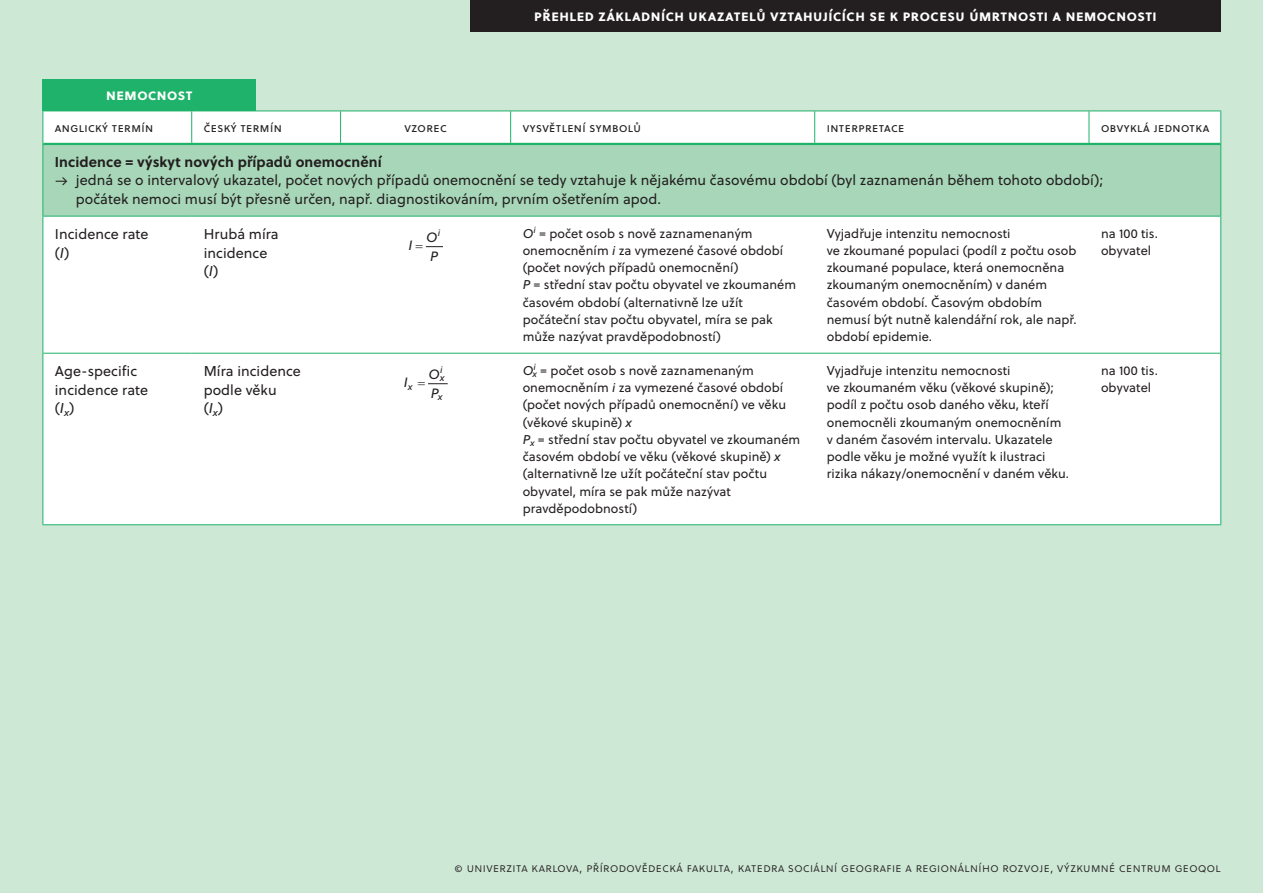
<style>
.page{position:relative;width:1263px;height:893px;background:#cee8d6}
.page>*{position:absolute;margin:0;border:0;box-sizing:border-box;transform-origin:0 0}
.t1{font:14.25px/18.8px "Soleil";letter-spacing:.005em;color:#231f20}
.t2{font:700 14.25px "Soleil";letter-spacing:.035em;color:#fff}
.t3{font:700 14.25px "Soleil";letter-spacing:.005em;color:#231f20}
.t4{font:italic 13.5px "Soleil";color:#231f20}
.t5{font:12.75px/17.2px "Soleil";letter-spacing:.005em;color:#231f20}
.t6{font:italic 12.75px "Soleil";color:#231f20}
.t7{font:300 12px "Soleil";letter-spacing:.035em;color:#231f20}
.t8{font:12px "Soleil";letter-spacing:.035em;color:#231f20}
.t9{font:italic 9.45px/8.1px "Soleil";color:#231f20}
.s1{font-style:italic}
</style>
<div class="page">
<div style="left:470px;top:0;width:750px;height:32px;background:#231f20"></div>
<div style="left:44px;top:112px;width:1176px;height:31px;background:#fff"></div>
<div style="left:43px;top:144px;width:1178px;height:72px;background:#a7d7b8"></div>
<div style="left:44px;top:217px;width:1176px;height:307px;background:#fff"></div>
<hr style="left:43px;top:111px;width:149px;height:1px;background:#1eb26a">
<hr style="left:43px;top:111px;width:1px;height:33px;background:#1eb26a">
<hr style="left:192px;top:111px;width:1029px;height:1px;background:#1eb26a">
<hr style="left:1220px;top:111px;width:1px;height:33px;background:#1eb26a">
<hr style="left:43px;top:144px;width:1px;height:72px;background:#1eb26a">
<hr style="left:1220px;top:144px;width:1px;height:72px;background:#1eb26a">
<hr style="left:43px;top:216px;width:149px;height:1px;background:#1eb26a">
<hr style="left:43px;top:216px;width:1px;height:137px;background:#1eb26a">
<hr style="left:192px;top:216px;width:1029px;height:1px;background:#1eb26a">
<hr style="left:1220px;top:216px;width:1px;height:137px;background:#1eb26a">
<hr style="left:43px;top:353px;width:149px;height:1px;background:#1eb26a">
<hr style="left:43px;top:354px;width:1px;height:170px;background:#1eb26a">
<hr style="left:192px;top:353px;width:1029px;height:1px;background:#1eb26a">
<hr style="left:1220px;top:354px;width:1px;height:170px;background:#1eb26a">
<hr style="left:43px;top:524px;width:1178px;height:1px;background:#1eb26a">
<hr style="left:191px;top:111px;width:1px;height:32px;background:#1eb26a">
<hr style="left:340px;top:111px;width:1px;height:32px;background:#1eb26a">
<hr style="left:510px;top:111px;width:1px;height:32px;background:#1eb26a">
<hr style="left:814px;top:111px;width:1px;height:32px;background:#1eb26a">
<hr style="left:1088px;top:111px;width:1px;height:32px;background:#1eb26a">
<hr style="left:43px;top:143px;width:1177px;height:2px;background:#1eb26a">
<svg style="left:426px;top:246px;width:16px;height:1px"></svg>
<svg style="left:428px;top:383px;width:19px;height:1px"></svg>
<div style="left:43px;top:79px;width:213px;height:32px;background:#1eb26a"></div>
<p class="t2" style="left:106px;top:87px;width:88px">nemocnost</p>
<p class="t2" style="left:534px;top:8px;width:624px">přehled základních ukazatelů vztahujících se k procesu úmrtnosti a nemocnosti</p>
<p class="t8" style="left:55px;top:123px;width:100px">anglický termín</p>
<p class="t8" style="left:204px;top:123px;width:80px">český termín</p>
<p class="t8" style="left:404px;top:123px;width:44px">vzorec</p>
<p class="t8" style="left:523px;top:123px;width:120px">vysvětlení symbolů</p>
<p class="t8" style="left:827px;top:123px;width:79px">interpretace</p>
<p class="t8" style="left:1101px;top:123px;width:110px">obvyklá jednotka</p>
<p class="t3" style="left:55px;top:153px;width:328px">Incidence = výskyt nových případů onemocnění</p>
<p class="t1" style="left:76px;top:172px;width:1029px;text-indent:-21px">→ jedná se o intervalový ukazatel, počet nových případů onemocnění se tedy vztahuje k nějakému časovému období (byl zaznamenán během tohoto období); počátek nemoci musí být přesně určen, např. diagnostikováním, prvním ošetřením apod.</p>
<p class="t1" style="left:55px;top:226px;width:95px">Incidence rate (<span class="s1">I</span>)</p>
<p class="t1" style="left:204px;top:226px;width:76px">Hrubá míra incidence (<span class="s1">I</span>)</p>
<p class="t4" style="left:426px;top:231px;width:15px">O<sup>i</sup></p>
<p class="t5" style="left:523px;top:226px;width:275px"><span class="s1">O</span><sup>i</sup> = počet osob s nově zaznamenaným onemocněním <span class="s1">i</span> za vymezené časové období (počet nových případů onemocnění)<br><span class="s1">P</span> = střední stav počtu obyvatel ve zkoumaném časovém období (alternativně lze užít počáteční stav počtu obyvatel, míra se pak může nazývat pravděpodobností)</p>
<p class="t5" style="left:827px;top:226px;width:251px">Vyjadřuje intenzitu nemocnosti<br>ve zkoumané populaci (podíl z počtu osob zkoumané populace, která onemocněna zkoumaným onemocněním) v daném časovém období. Časovým obdobím nemusí být nutně kalendářní rok, ale např. období epidemie.</p>
<p class="t5" style="left:1101px;top:226px;width:58px">na 100 tis. obyvatel</p>
<p class="t4" style="left:408px;top:240px;width:5px">I</p>
<p class="t4" style="left:430px;top:250px;width:10px">P</p>
<p class="t1" style="left:55px;top:363px;width:95px">Age-specific incidence rate (<span class="s1">I</span><sub>x</sub>)</p>
<p class="t1" style="left:204px;top:363px;width:99px">Míra incidence podle věku<br>(<span class="s1">I</span><sub>x</sub>)</p>
<p class="t9" style="left:440px;top:367px;width:6px">i x</p>
<p class="t4" style="left:428px;top:368px;width:13px">O</p>
<p class="t4" style="left:404px;top:377px;width:5px">I</p>
<p class="t9" style="left:408px;top:383px;width:6px">x</p>
<p class="t4" style="left:431px;top:388px;width:10px">P</p>
<p class="t9" style="left:438px;top:394px;width:6px">x</p>
<p class="t6" style="left:523px;top:365px;width:15px">O<sup>i</sup></p>
<p class="t5" style="left:523px;top:363px;width:279px;text-indent:10px"><sub>x</sub> = počet osob s nově zaznamenaným onemocněním <span class="s1">i</span> za vymezené časové období (počet nových případů onemocnění) ve věku (věkové skupině) <span class="s1">x<br>P</span><sub>x</sub> = střední stav počtu obyvatel ve zkoumaném časovém období ve věku (věkové skupině) <span class="s1">x </span>(alternativně lze užít počáteční stav počtu obyvatel, míra se pak může nazývat pravděpodobností)</p>
<p class="t5" style="left:827px;top:363px;width:244px">Vyjadřuje intenzitu nemocnosti<br>ve zkoumaném věku (věkové skupině); podíl z počtu osob daného věku, kteří onemocněli zkoumaným onemocněním v daném časovém intervalu. Ukazatele podle věku je možné využít k ilustraci rizika nákazy/onemocnění v daném věku.</p>
<p class="t5" style="left:1101px;top:363px;width:58px">na 100 tis. obyvatel</p>
<p class="t7" style="left:455px;top:860px;width:767px">© univerzita karlova, přírodovědecká fakulta, katedra sociální geografie a regionálního rozvoje, výzkumné centrum geoqol</p>
</div>
